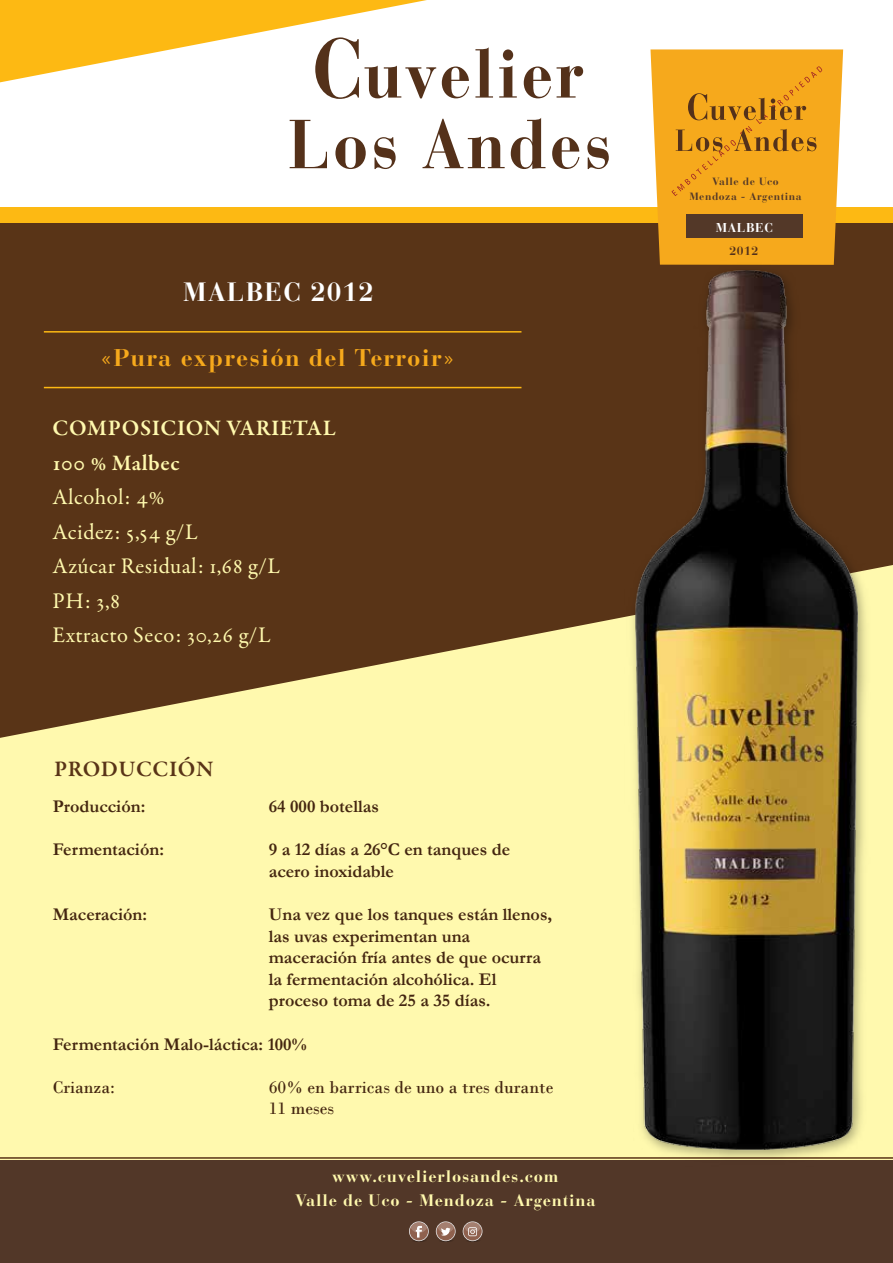
<style>
.page{position:relative;width:893px;height:1263px;background:#fff}
.page>*{position:absolute;margin:0;border:0;box-sizing:border-box;transform-origin:0 0}
.t1{font:700 26.25px "Bauer Bodoni";letter-spacing:.05em;color:#fff}
.t2{font:700 24px "Bauer Bodoni";letter-spacing:.05em;color:#f6a91c}
.t3{font:22.5px/34.5px "Garamond Premr Pro";letter-spacing:.02em;color:#fff9ae}
.t4{font:600 22.5px/34.5px "Garamond Premr Pro";letter-spacing:.025em;color:#fff9ae}
.t5{font:600 22.5px "Garamond Premr Pro";letter-spacing:.02em;color:#593417}
.t6{font:700 18px/21.6px "Garamond";color:#442610}
.t7{font:18px/21.6px "Bodoni";color:#442610}
.t8{font:700 16.5px/24px "Bauer Bodoni";letter-spacing:.05em;color:#fff9ae;text-align:center}
.t9{font:700 12.75px "Bauer Bodoni";letter-spacing:.05em;color:#fff}
.t10{font:700 12.15px "Bauer Bodoni";color:#54311a}
.t11{font:700 10.5px/15px "Bauer Bodoni";letter-spacing:.05em;color:#533828;text-align:center}
</style>
<div class="page">
<div style="left:0;top:1160px;width:893px;height:103px;background:#523728"></div>
<div style="left:0;top:218px;width:892px;height:942px;background:#fff9ae"></div>
<svg style="left:0;top:222px;width:893px;height:516px;background:#674423"></svg>
<svg style="left:475px;top:47px;width:18px;height:51px"></svg>
<svg style="left:499px;top:49px;width:18px;height:49px"></svg>
<svg style="left:524px;top:66px;width:27px;height:32px"></svg>
<svg style="left:557px;top:66px;width:26px;height:32px"></svg>
<svg style="left:290px;top:120px;width:37px;height:48px"></svg>
<svg style="left:335px;top:137px;width:31px;height:32px"></svg>
<svg style="left:374px;top:137px;width:22px;height:32px"></svg>
<svg style="left:423px;top:119px;width:82px;height:49px"></svg>
<svg style="left:511px;top:118px;width:34px;height:51px"></svg>
<svg style="left:552px;top:137px;width:27px;height:32px"></svg>
<svg style="left:587px;top:137px;width:22px;height:32px"></svg>
<svg style="left:0;top:0;width:469px;height:99px"></svg>
<hr style="left:0;top:1157px;width:893px;height:2px;background:#593417">
<div style="left:0;top:207px;width:893px;height:15px;background:#fdb913"></div>
<hr style="left:44px;top:331px;width:477px;height:2px;background:#fdb913">
<hr style="left:44px;top:387px;width:477px;height:1px;background:#fdb913">
<svg style="left:650px;top:49px;width:193px;height:195px;background:#eca423"></svg>
<hr style="left:462px;top:1239px;width:22px;height:3px;background:#000;border-radius:50%">
<svg style="left:463px;top:1222px;width:19px;height:18px"></svg>
<hr style="left:408px;top:1239px;width:22px;height:3px;background:#000;border-radius:50%">
<svg style="left:409px;top:1221px;width:20px;height:20px"></svg>
<svg style="left:410px;top:1222px;width:18px;height:18px"></svg>
<hr style="left:435px;top:1239px;width:22px;height:3px;background:#000;border-radius:50%">
<svg style="left:436px;top:1221px;width:20px;height:20px"></svg>
<svg style="left:437px;top:1222px;width:18px;height:18px"></svg>
<div style="left:687px;top:215px;width:116px;height:23px;background:#533828"></div>
<img style="left:435px;top:244px;width:458px;height:933px">
<h1 class="t1" style="left:183px;top:276px;width:192px">MALBEC 2012</h1>
<h2 class="t2" style="left:100px;top:344px;width:356px">«Pura expresión del Terroir»</h2>
<p class="t4" style="left:53px;top:411px;width:285px">COMPOSICION VARIETAL<br>100 % Malbec</p>
<p class="t3" style="left:53px;top:480px;width:229px">Alcohol: 4%<br>Acidez: 5,54 g/L<br>Azúcar Residual: 1,68 g/L<br>PH: 3,8<br>Extracto Seco: 30,26 g/L</p>
<p class="t5" style="left:54px;top:755px;width:161px">PRODUCCIÓN</p>
<p class="t6" style="left:53px;top:795px;width:94px">Producción:</p>
<p class="t6" style="left:269px;top:795px;width:112px">64 000 botellas</p>
<p class="t6" style="left:53px;top:839px;width:113px">Fermentación:</p>
<p class="t6" style="left:269px;top:839px;width:243px">9 a 12 días a 26°C en tanques de acero inoxidable</p>
<p class="t6" style="left:53px;top:903px;width:96px">Maceración:</p>
<p class="t6" style="left:269px;top:903px;width:285px">Una vez que los tanques están llenos, las uvas experimentan una maceración fría antes de que ocurra la fermentación alcohólica. El proceso toma de 25 a 35 días.</p>
<p class="t6" style="left:53px;top:1033px;width:255px">Fermentación Malo-láctica: 100%</p>
<p class="t7" style="left:53px;top:1076px;width:64px">Crianza:</p>
<p class="t7" style="left:269px;top:1076px;width:286px">60% en barricas de uno a tres durante<br>11 meses</p>
<p class="t8" style="left:295px;top:1165px;width:302px">www.cuvelierlosandes.com<br>Valle de Uco - Mendoza - Argentina</p>
<p class="t11" style="left:689px;top:174px;width:114px">Valle de Uco<br>Mendoza - Argentina</p>
<p class="t9" style="left:716px;top:220px;width:59px">MALBEC</p>
<p class="t10" style="left:729px;top:244px;width:30px">2012</p>
</div>
